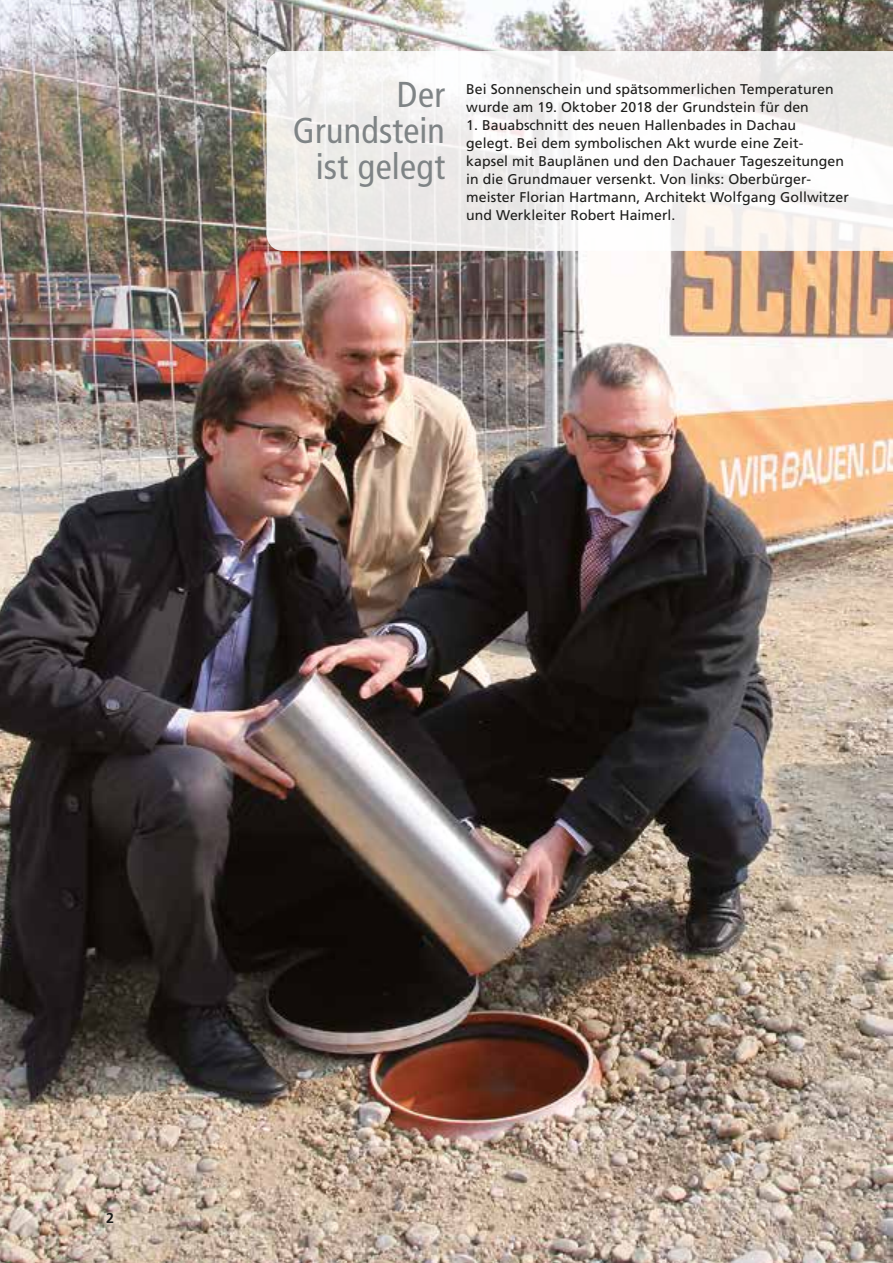
<style>
.page{position:relative;width:893px;height:1263px;background:#fff}
.page>*{position:absolute;margin:0;border:0;box-sizing:border-box;transform-origin:0 0}
.t1{font:condensed 36px/36px "Frutiger LT";letter-spacing:.005em;color:#7f8486;text-align:right}
.t2{font:700 14.25px "Frutiger";color:#1d1d1b}
.t3{font:14.1px/18px "Frutiger";letter-spacing:.005em;color:#1d1d1b}
</style>
<div class="page">
<img style="left:0;top:0;width:893px;height:1263px">
<svg style="left:266px;top:51px;width:627px;height:200px"></svg>
<h1 class="t1" style="left:293px;top:77px;width:154px">Der<br>Grundstein ist gelegt</h1>
<p class="t3" style="left:466px;top:80px;width:369px">Bei Sonnenschein und spätsommerlichen Temperaturen wurde am 19. Oktober 2018 der Grundstein für den</p>
<p class="t3" style="left:466px;top:116px;width:384px">1. Bauabschnitt des neuen Hallenbades in Dachau<br>gelegt. Bei dem symbolischen Akt wurde eine Zeit-<br>kapsel mit Bauplänen und den Dachauer Tageszeitungen in die Grundmauer versenkt. Von links: Oberbürger&shy;meister Florian Hartmann, Architekt Wolfgang Gollwitzer und Werkleiter Robert Haimerl.</p>
<p class="t2" style="left:106px;top:1209px;width:9px">2</p>
</div>
